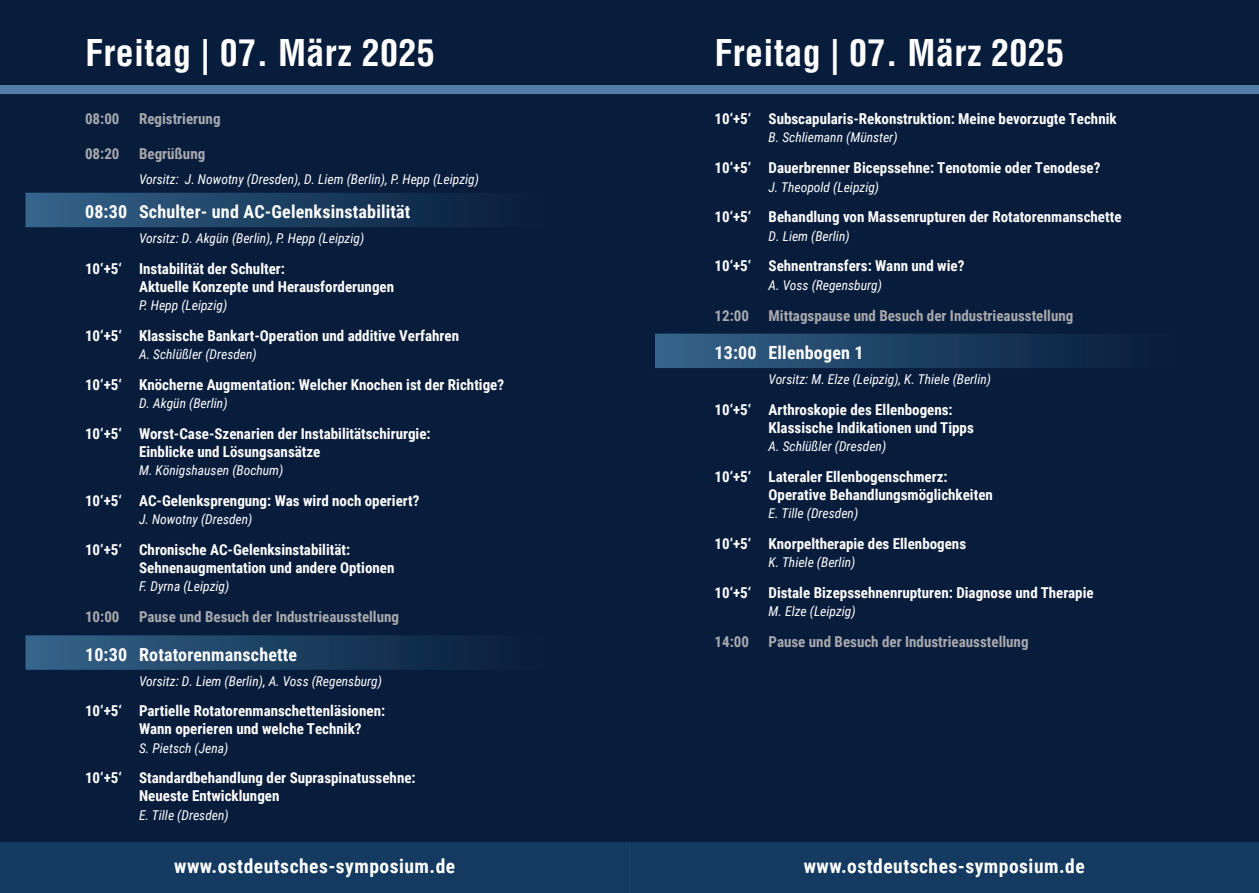
<style>
.page{position:relative;width:1259px;height:893px;background:#081c3c}
.page>*{position:absolute;margin:0;border:0;box-sizing:border-box;transform-origin:0 0}
.t1{font:700 condensed 36px "Helvetica LT Std";letter-spacing:.01em;color:#fff}
.t2{font:700 19.5px "Roboto Condensed";letter-spacing:.025em;color:#fff}
.Session{font:700 18px "Roboto Condensed";letter-spacing:.01em;color:#fff}
.Programm_Session_Header_inkl_Verlaufsbal{font:700 18px "Roboto Condensed";letter-spacing:.01em;color:#fff}
.vortrag{font:700 15px/18px "Roboto Condensed";color:#fff}
.Pause{font:700 15px "Roboto Condensed";color:#a8a9ad}
.referent{font:italic 13.5px "Roboto Condensed";color:#fff}
.Vorsitz{font:italic 13.5px "Roboto Condensed";color:#fff}
</style>
<div class="page">
<div style="left:0;top:85px;width:1259px;height:9px;background:#547da8"></div>
<div style="left:0;top:842px;width:629px;height:51px;background:#143a61"></div>
<div style="left:629px;top:842px;width:630px;height:51px;background:#143a61"></div>
<div style="left:26px;top:193px;width:518px;height:34px;background:linear-gradient(to right,#34638a,#071c3a)"></div>
<div style="left:26px;top:635px;width:518px;height:35px;background:linear-gradient(to right,#34638a,#071c3a)"></div>
<div style="left:655px;top:334px;width:519px;height:34px;background:linear-gradient(to right,#34638a,#071b3a)"></div>
<h1 class="t1" style="left:85px;top:30px;width:351px">Freitag | 07. März 2025</h1>
<h1 class="t1" style="left:714px;top:30px;width:351px">Freitag | 07. März 2025</h1>
<p class="Pause" style="left:85px;top:108px;width:36px">08:00</p>
<p class="Pause" style="left:139px;top:108px;width:83px">Registrierung</p>
<p class="Pause" style="left:85px;top:143px;width:36px">08:20</p>
<p class="Pause" style="left:139px;top:143px;width:68px">Begrüßung</p>
<p class="Vorsitz" style="left:139px;top:170px;width:341px">Vorsitz: J. Nowotny (Dresden), D. Liem (Berlin), P. Hepp (Leipzig)</p>
<p class="Programm_Session_Header_inkl_Verlaufsbal" style="left:85px;top:199px;width:327px">08:30 Schulter- und AC-Gelenksinstabilität</p>
<p class="Vorsitz" style="left:139px;top:229px;width:227px">Vorsitz: D. Akgün (Berlin), P. Hepp (Leipzig)</p>
<p class="vortrag" style="left:139px;top:259px;width:256px;text-indent:-54px">10‘+5‘ Instabilität der Schulter:<br>Aktuelle Konzepte und Herausforderungen</p>
<p class="referent" style="left:139px;top:296px;width:90px">P. Hepp (Leipzig)</p>
<p class="vortrag" style="left:85px;top:326px;width:375px">10‘+5‘ Klassische Bankart-Operation und additive Verfahren</p>
<p class="referent" style="left:139px;top:345px;width:119px">A. Schlüßler (Dresden)</p>
<p class="vortrag" style="left:85px;top:375px;width:420px">10‘+5‘ Knöcherne Augmentation: Welcher Knochen ist der Richtige?</p>
<p class="referent" style="left:139px;top:394px;width:90px">D. Akgün (Berlin)</p>
<p class="vortrag" style="left:139px;top:424px;width:293px;text-indent:-54px">10‘+5‘ Worst-Case-Szenarien der Instabilitätschirurgie:<br>Einblicke und Lösungsansätze</p>
<p class="referent" style="left:139px;top:461px;width:146px">M. Königshausen (Bochum)</p>
<p class="vortrag" style="left:85px;top:491px;width:336px">10‘+5‘ AC-Gelenksprengung: Was wird noch operiert?</p>
<p class="referent" style="left:139px;top:510px;width:115px">J. Nowotny (Dresden)</p>
<p class="vortrag" style="left:139px;top:540px;width:257px;text-indent:-54px">10‘+5‘ Chronische AC-Gelenksinstabilität:<br>Sehnenaugmentation und andere Optionen</p>
<p class="referent" style="left:139px;top:577px;width:92px">F. Dyrna (Leipzig)</p>
<p class="Pause" style="left:85px;top:606px;width:36px">10:00</p>
<p class="Pause" style="left:139px;top:606px;width:261px">Pause und Besuch der Industrieausstellung</p>
<p class="Session" style="left:85px;top:642px;width:214px">10:30 Rotatorenmanschette</p>
<p class="Vorsitz" style="left:139px;top:671px;width:244px">Vorsitz: D. Liem (Berlin), A. Voss (Regensburg)</p>
<p class="vortrag" style="left:139px;top:701px;width:248px;text-indent:-54px">10‘+5‘ Partielle Rotatorenmanschettenläsionen:<br>Wann operieren und welche Technik?</p>
<p class="referent" style="left:139px;top:738px;width:91px">S. Pietsch (Jena)</p>
<p class="vortrag" style="left:139px;top:768px;width:278px;text-indent:-54px">10‘+5‘ Standardbehandlung der Supraspinatussehne:<br>Neueste Entwicklungen</p>
<p class="referent" style="left:139px;top:805px;width:91px">E. Tille (Dresden)</p>
<p class="vortrag" style="left:714px;top:109px;width:404px">10‘+5‘ Subscapularis-Rekonstruktion: Meine bevorzugte Technik</p>
<p class="referent" style="left:768px;top:128px;width:130px">B. Schliemann (Münster)</p>
<p class="vortrag" style="left:714px;top:158px;width:387px">10‘+5‘ Dauerbrenner Bicepssehne: Tenotomie oder Tenodese?</p>
<p class="referent" style="left:768px;top:177px;width:112px">J. Theopold (Leipzig)</p>
<p class="vortrag" style="left:714px;top:207px;width:408px">10‘+5‘ Behandlung von Massenrupturen der Rotatorenmanschette</p>
<p class="referent" style="left:768px;top:226px;width:83px">D. Liem (Berlin)</p>
<p class="vortrag" style="left:714px;top:257px;width:251px">10‘+5‘ Sehnentransfers: Wann und wie?</p>
<p class="referent" style="left:768px;top:275px;width:115px">A. Voss (Regensburg)</p>
<p class="Pause" style="left:714px;top:305px;width:36px">12:00</p>
<p class="Pause" style="left:768px;top:305px;width:306px">Mittagspause und Besuch der Industrieausstellung</p>
<p class="Session" style="left:714px;top:340px;width:151px">13:00 Ellenbogen 1</p>
<p class="Vorsitz" style="left:768px;top:370px;width:224px">Vorsitz: M. Elze (Leipzig), K. Thiele (Berlin)</p>
<p class="vortrag" style="left:768px;top:400px;width:207px;text-indent:-54px">10‘+5‘ Arthroskopie des Ellenbogens:<br>Klassische Indikationen und Tipps</p>
<p class="referent" style="left:768px;top:437px;width:119px">A. Schlüßler (Dresden)</p>
<p class="vortrag" style="left:768px;top:467px;width:226px;text-indent:-54px">10‘+5‘ Lateraler Ellenbogenschmerz:<br>Operative Behandlungsmöglichkeiten</p>
<p class="referent" style="left:768px;top:504px;width:91px">E. Tille (Dresden)</p>
<p class="vortrag" style="left:714px;top:534px;width:253px">10‘+5‘ Knorpeltherapie des Ellenbogens</p>
<p class="referent" style="left:768px;top:553px;width:88px">K. Thiele (Berlin)</p>
<p class="vortrag" style="left:714px;top:583px;width:381px">10‘+5‘ Distale Bizepssehnenrupturen: Diagnose und Therapie</p>
<p class="referent" style="left:768px;top:602px;width:89px">M. Elze (Leipzig)</p>
<p class="Pause" style="left:714px;top:631px;width:36px">14:00</p>
<p class="Pause" style="left:768px;top:631px;width:261px">Pause und Besuch der Industrieausstellung</p>
<h2 class="t2" style="left:174px;top:852px;width:282px">www.ostdeutsches-symposium.de</h2>
<h2 class="t2" style="left:804px;top:852px;width:282px">www.ostdeutsches-symposium.de</h2>
</div>
